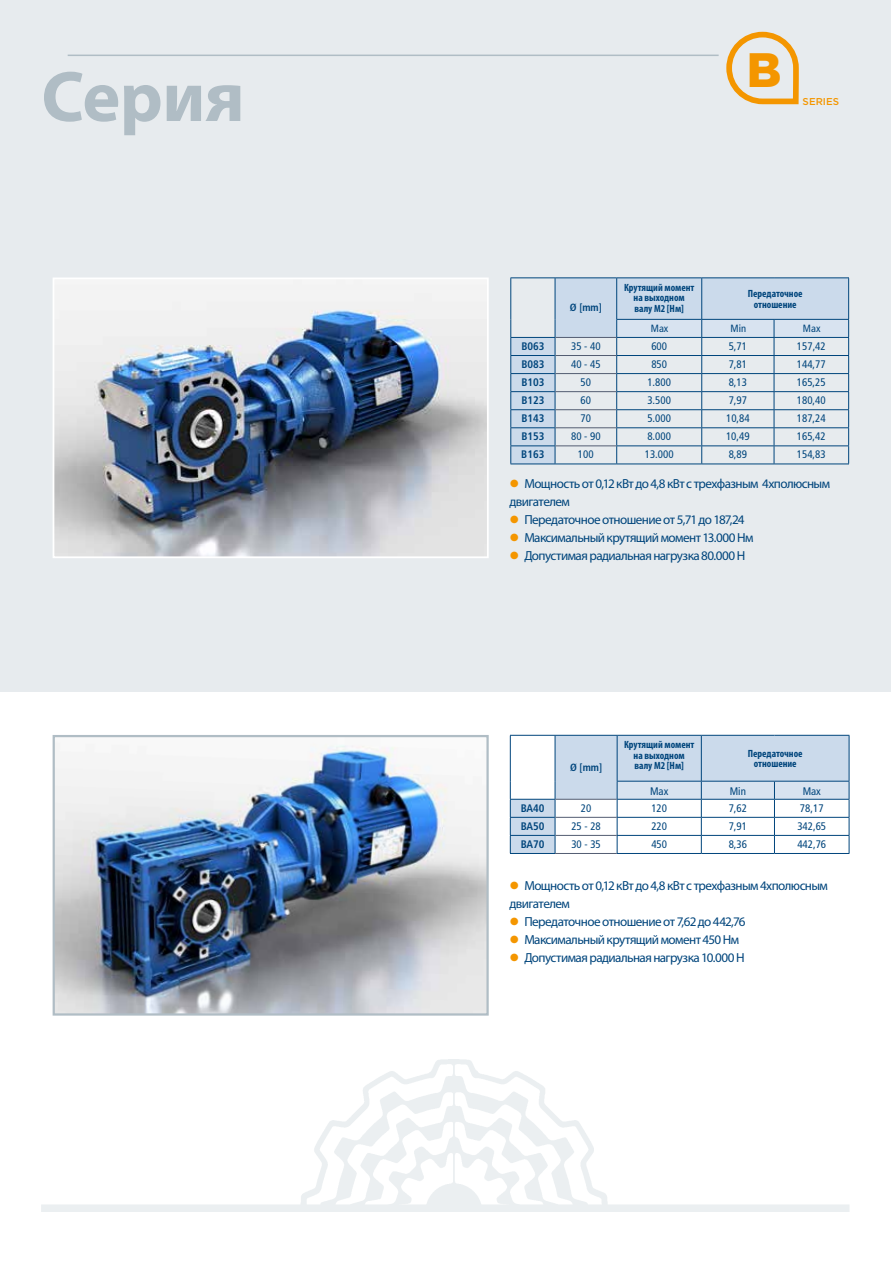
<style>
.page{position:relative;width:893px;height:1263px;background:#fff}
.page>*{position:absolute;margin:0;border:0;box-sizing:border-box;transform-origin:0 0}
.t1{font:700 72px "Myriad Pro";letter-spacing:-.01em;color:#b0bdc5}
.t2{font:900 48.3px "Gotham";color:#f49600}
.t3{font:13.2px/18px "Myriad Pro";letter-spacing:-.045em;color:#00457c}
.t4{font:condensed 10.95px "Frutiger LT Std";color:#00457c}
.t5{font:700 condensed 10.95px "Frutiger LT Std";color:#00457c}
.t6{font:700 condensed 10.5px/10.5px "Myriad Pro";color:#00457c;text-align:center}
.t7{font:700 condensed 10.5px "Frutiger LT Std";color:#00457c}
.t8{font:condensed 10.5px "Frutiger LT Std";color:#00457c}
.t9{font:500 9.9px "Gotham";color:#f49600}
.s1{font-family:"Myriad Web Pro";font-weight:700;font-size:28.5px;color:#f49600}
</style>
<div class="page">
<div style="left:0;top:0;width:891px;height:691px;background:#e7ebee"></div>
<img style="left:301px;top:1059px;width:307px;height:145px">
<img style="left:56px;top:280px;width:430px;height:275px">
<div style="left:53px;top:277px;width:436px;height:281px;border:2px solid #fff"></div>
<img style="left:56px;top:744px;width:430px;height:268px">
<div style="left:53px;top:735px;width:436px;height:280px;border:2px solid #b0bdc5"></div>
<div style="left:41px;top:1204px;width:808px;height:8px;background:#ebeff1"></div>
<svg style="left:511px;top:278px;width:337px;height:186px;fill:#cbdaeb"></svg>
<hr style="left:510px;top:278px;width:1px;height:41px;background:#00457c">
<hr style="left:510px;top:277px;width:45px;height:1px;background:#00457c">
<hr style="left:555px;top:278px;width:1px;height:41px;background:#00457c">
<hr style="left:555px;top:277px;width:62px;height:1px;background:#00457c">
<hr style="left:616px;top:278px;width:1px;height:41px;background:#00457c">
<hr style="left:617px;top:277px;width:85px;height:1px;background:#00457c">
<hr style="left:701px;top:278px;width:1px;height:41px;background:#00457c">
<hr style="left:702px;top:277px;width:72px;height:1px;background:#00457c">
<hr style="left:774px;top:277px;width:75px;height:1px;background:#00457c">
<hr style="left:848px;top:278px;width:1px;height:41px;background:#00457c">
<hr style="left:510px;top:337px;width:45px;height:1px;background:#00457c">
<hr style="left:510px;top:355px;width:45px;height:1px;background:#00457c">
<hr style="left:510px;top:373px;width:45px;height:1px;background:#00457c">
<hr style="left:510px;top:391px;width:45px;height:1px;background:#00457c">
<hr style="left:510px;top:409px;width:45px;height:1px;background:#00457c">
<hr style="left:510px;top:427px;width:45px;height:1px;background:#00457c">
<svg style="left:510px;top:319px;width:1px;height:145px"></svg>
<hr style="left:510px;top:445px;width:45px;height:1px;background:#00457c">
<hr style="left:510px;top:464px;width:45px;height:1px;background:#00457c">
<svg style="left:555px;top:319px;width:1px;height:145px"></svg>
<hr style="left:555px;top:464px;width:62px;height:1px;background:#00457c">
<svg style="left:616px;top:319px;width:233px;height:145px"></svg>
<hr style="left:617px;top:464px;width:85px;height:1px;background:#00457c">
<hr style="left:702px;top:464px;width:72px;height:1px;background:#00457c">
<hr style="left:774px;top:464px;width:75px;height:1px;background:#00457c">
<hr style="left:555px;top:337px;width:61px;height:1px;background:#535d72">
<hr style="left:555px;top:355px;width:61px;height:1px;background:#535d72">
<hr style="left:555px;top:373px;width:61px;height:1px;background:#535d72">
<hr style="left:555px;top:391px;width:61px;height:1px;background:#535d72">
<hr style="left:555px;top:409px;width:61px;height:1px;background:#535d72">
<hr style="left:555px;top:427px;width:61px;height:1px;background:#535d72">
<hr style="left:555px;top:446px;width:61px;height:1px;background:#535d72">
<hr style="left:510px;top:853px;width:45px;height:1px;background:#00457c">
<hr style="left:617px;top:853px;width:84px;height:1px;background:#00457c">
<hr style="left:701px;top:853px;width:73px;height:1px;background:#00457c">
<svg style="left:510px;top:735px;width:340px;height:118px"></svg>
<hr style="left:774px;top:817px;width:75px;height:1px;background:#00457c">
<hr style="left:774px;top:835px;width:75px;height:1px;background:#00457c">
<hr style="left:774px;top:853px;width:75px;height:1px;background:#00457c">
<hr style="left:555px;top:799px;width:62px;height:1px;background:#535d72">
<hr style="left:555px;top:817px;width:62px;height:1px;background:#535d72">
<hr style="left:555px;top:835px;width:62px;height:1px;background:#535d72">
<hr style="left:555px;top:853px;width:62px;height:1px;background:#535d72">
<hr style="left:68px;top:55px;width:651px;height:1px;background:#b0bdc5">
<svg style="left:726px;top:31px;width:73px;height:74px"></svg>
<h1 class="t1" style="left:41px;top:50px;width:205px">Серия</h1>
<h2 class="t2" style="left:747px;top:36px;width:36px">B</h2>
<p class="t9" style="left:803px;top:95px;width:38px">SERIES</p>
<p class="t7" style="left:570px;top:302px;width:34px">Ø [mm]</p>
<p class="t6" style="left:624px;top:282px;width:72px">Крутящий момент на выходном валу M2 [Hм]</p>
<p class="t6" style="left:748px;top:289px;width:56px">Передаточное отношение</p>
<p class="t8" style="left:651px;top:323px;width:19px">Max</p>
<p class="t8" style="left:730px;top:323px;width:17px">Min</p>
<p class="t8" style="left:803px;top:323px;width:19px">Max</p>
<p class="t5" style="left:521px;top:339px;width:25px">B063</p>
<p class="t4" style="left:571px;top:340px;width:31px">35 - 40</p>
<p class="t4" style="left:651px;top:340px;width:17px">600</p>
<p class="t4" style="left:729px;top:340px;width:20px">5,71</p>
<p class="t4" style="left:797px;top:340px;width:30px">157,42</p>
<p class="t5" style="left:521px;top:357px;width:25px">B083</p>
<p class="t4" style="left:571px;top:358px;width:31px">40 - 45</p>
<p class="t4" style="left:651px;top:358px;width:17px">850</p>
<p class="t4" style="left:729px;top:358px;width:20px">7,81</p>
<p class="t4" style="left:797px;top:358px;width:30px">144,77</p>
<p class="t5" style="left:521px;top:376px;width:25px">B103</p>
<p class="t4" style="left:581px;top:376px;width:12px">50</p>
<p class="t4" style="left:647px;top:376px;width:25px">1.800</p>
<p class="t4" style="left:729px;top:376px;width:20px">8,13</p>
<p class="t4" style="left:797px;top:376px;width:30px">165,25</p>
<p class="t5" style="left:521px;top:394px;width:25px">B123</p>
<p class="t4" style="left:581px;top:394px;width:12px">60</p>
<p class="t4" style="left:647px;top:394px;width:25px">3.500</p>
<p class="t4" style="left:729px;top:394px;width:20px">7,97</p>
<p class="t4" style="left:797px;top:394px;width:30px">180,40</p>
<p class="t5" style="left:521px;top:412px;width:25px">B143</p>
<p class="t4" style="left:581px;top:412px;width:12px">70</p>
<p class="t4" style="left:647px;top:412px;width:25px">5.000</p>
<p class="t4" style="left:726px;top:412px;width:25px">10,84</p>
<p class="t4" style="left:797px;top:412px;width:30px">187,24</p>
<p class="t5" style="left:521px;top:430px;width:25px">B153</p>
<p class="t4" style="left:571px;top:430px;width:31px">80 - 90</p>
<p class="t4" style="left:647px;top:430px;width:25px">8.000</p>
<p class="t4" style="left:726px;top:430px;width:25px">10,49</p>
<p class="t4" style="left:797px;top:430px;width:30px">165,42</p>
<p class="t5" style="left:521px;top:448px;width:25px">B163</p>
<p class="t4" style="left:578px;top:448px;width:17px">100</p>
<p class="t4" style="left:645px;top:448px;width:30px">13.000</p>
<p class="t4" style="left:729px;top:448px;width:20px">8,89</p>
<p class="t4" style="left:797px;top:448px;width:30px">154,83</p>
<p class="t3" style="left:509px;top:475px;width:322px"><span class="s1">•</span> Мощность от 0,12 кВт до 4,8 кВт с трехфазным 4хполюсным двигателем</p>
<p class="t3" style="left:509px;top:511px;width:237px"><span class="s1">•</span> Передаточное отношение от 5,71 до 187,24</p>
<p class="t3" style="left:509px;top:529px;width:245px"><span class="s1">•</span> Максимальный крутящий момент 13.000 Нм</p>
<p class="t3" style="left:509px;top:547px;width:237px"><span class="s1">•</span> Допустимая радиальная нагрузка 80.000 Н</p>
<p class="t7" style="left:570px;top:761px;width:34px">Ø [mm]</p>
<p class="t6" style="left:624px;top:740px;width:72px">Крутящий момент на выходном валу M2 [Hм]</p>
<p class="t6" style="left:748px;top:748px;width:56px">Передаточное отношение</p>
<p class="t4" style="left:650px;top:784px;width:20px">Max</p>
<p class="t4" style="left:730px;top:784px;width:18px">Min</p>
<p class="t4" style="left:803px;top:784px;width:20px">Max</p>
<p class="t5" style="left:521px;top:801px;width:25px">BA40</p>
<p class="t4" style="left:581px;top:801px;width:12px">20</p>
<p class="t4" style="left:651px;top:801px;width:17px">120</p>
<p class="t4" style="left:729px;top:801px;width:20px">7,62</p>
<p class="t4" style="left:800px;top:801px;width:25px">78,17</p>
<p class="t5" style="left:521px;top:819px;width:25px">BA50</p>
<p class="t4" style="left:571px;top:819px;width:31px">25 - 28</p>
<p class="t4" style="left:651px;top:819px;width:17px">220</p>
<p class="t4" style="left:729px;top:819px;width:20px">7,91</p>
<p class="t4" style="left:797px;top:819px;width:30px">342,65</p>
<p class="t5" style="left:521px;top:837px;width:25px">BA70</p>
<p class="t4" style="left:571px;top:837px;width:31px">30 - 35</p>
<p class="t4" style="left:651px;top:837px;width:17px">450</p>
<p class="t4" style="left:729px;top:837px;width:20px">8,36</p>
<p class="t4" style="left:797px;top:837px;width:30px">442,76</p>
<p class="t3" style="left:509px;top:877px;width:320px"><span class="s1">•</span> Мощность от 0,12 кВт до 4,8 кВт с трехфазным 4хполюсным двигателем</p>
<p class="t3" style="left:509px;top:913px;width:238px"><span class="s1">•</span> Передаточное отношение от 7,62 до 442,76</p>
<p class="t3" style="left:509px;top:931px;width:231px"><span class="s1">•</span> Максимальный крутящий момент 450 Нм</p>
<p class="t3" style="left:509px;top:949px;width:237px"><span class="s1">•</span> Допустимая радиальная нагрузка 10.000 Н</p>
</div>
